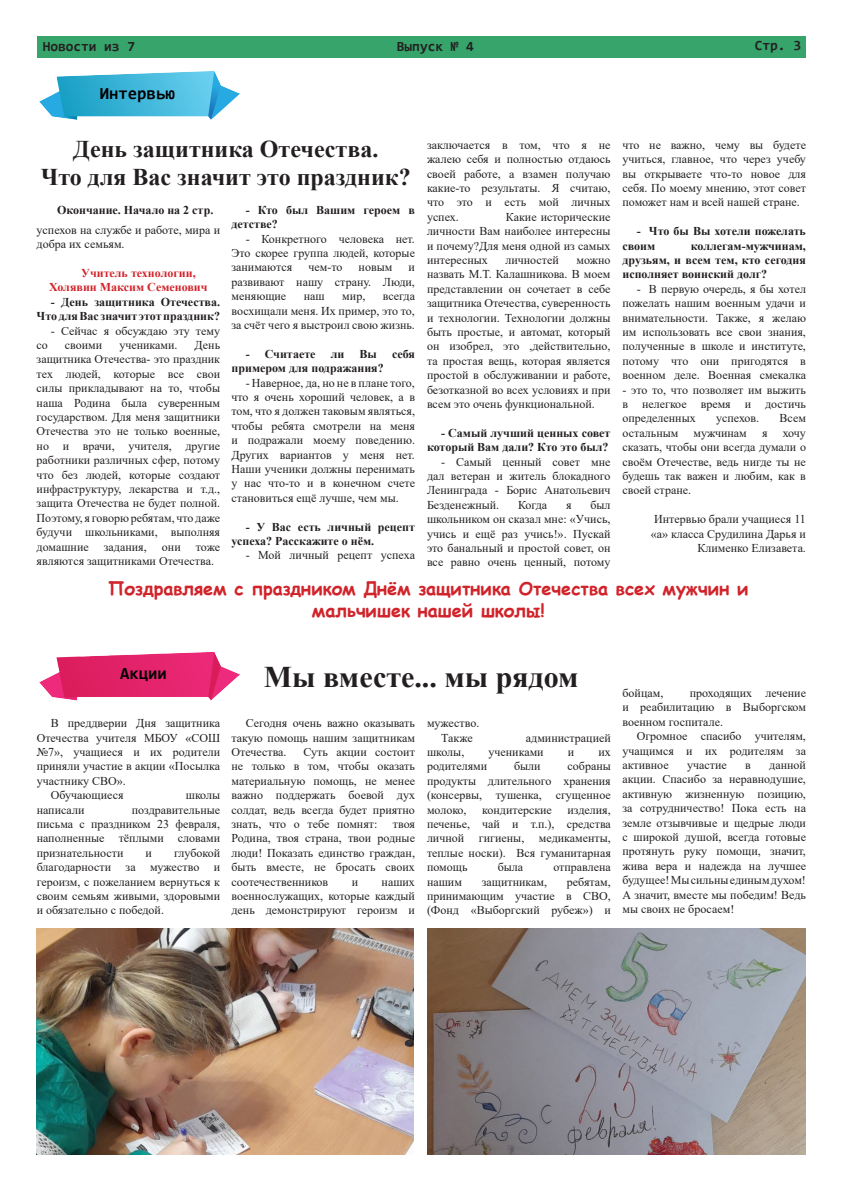
<style>
.page{position:relative;width:842px;height:1191px;background:#fff}
.page>*{position:absolute;margin:0;border:0;box-sizing:border-box;transform-origin:0 0}
.t1{font:700 30px "Times New Roman";color:#231f20}
.t2{font:700 24px "Times New Roman";color:#231f20}
.t3{font:700 18px "Comic Sans MS";color:#d1232a}
.t4{font:700 17px "Consolas";color:#000001}
.t5{font:700 14px "Consolas";color:#231f20}
.t6{font:12px/14.4px "Times New Roman";color:#231f20;text-align:justify}
.t7{font:700 12px/14.4px "Times New Roman";color:#231f20}
.t8{font:700 12px/14.4px "Times New Roman";color:#d1232a}
</style>
<div class="page">
<div style="left:37px;top:36px;width:769px;height:21px;background:#37a46c"></div>
<img style="left:39px;top:71px;width:201px;height:49px">
<img style="left:39px;top:652px;width:201px;height:49px">
<img style="left:36px;top:928px;width:378px;height:227px">
<img style="left:427px;top:928px;width:379px;height:227px">
<p class="t5" style="left:43px;top:38px;width:94px">Новости из 7</p>
<p class="t5" style="left:397px;top:38px;width:78px">Выпуск № 4</p>
<p class="t5" style="left:755px;top:36px;width:48px">Стр. 3</p>
<p class="t4" style="left:100px;top:82px;width:76px">Интервью</p>
<p class="t2" style="left:73px;top:131px;width:307px">День защитника Отечества.</p>
<p class="t2" style="left:41px;top:160px;width:371px">Что для Вас значит это праздник?</p>
<p class="t7" style="left:57px;top:202px;width:158px">Окончание. Начало на 2 стр.</p>
<p class="t6" style="left:37px;top:222px;width:185px">успехов на службе и работе, мира и добра их семьям.</p>
<p class="t8" style="left:49px;top:265px;width:160px;text-indent:32px">Учитель технологии,<br>Холявин Максим Семенович</p>
<p class="t7" style="left:37px;top:294px;width:185px;text-align:right">- День защитника Отечества.<br>Что для Вас значит этот праздник?</p>
<p class="t6" style="left:51px;top:323px;width:171px">- Сейчас я обсуждаю эту тему</p>
<p class="t6" style="left:37px;top:337px;width:13px">со</p>
<p class="t6" style="left:65px;top:337px;width:39px">своими</p>
<p class="t6" style="left:119px;top:337px;width:60px">учениками.</p>
<p class="t6" style="left:37px;top:337px;width:185px;text-indent:158px">День защитника Отечества- это праздник тех людей, которые все свои силы прикладывают на то, чтобы наша Родина была суверенным государством. Для меня защитники Отечества это не только военные, но и врачи, учителя, другие работники различных сфер, потому что без людей, которые создают инфраструктуру, лекарства и т.д., защита Отечества не будет полной.<br>Поэтому, я говорю ребятам, что даже будучи школьниками, выполняя домашние</p>
<p class="t6" style="left:37px;top:539px;width:185px;text-indent:159px">тоже являются защитниками Отечества.</p>
<p class="t6" style="left:104px;top:539px;width:44px">задания,</p>
<p class="t6" style="left:162px;top:539px;width:20px">они</p>
<p class="t7" style="left:231px;top:202px;width:185px;text-indent:14px">- Кто был Вашим героем в детстве?</p>
<p class="t6" style="left:231px;top:231px;width:185px;text-indent:14px">- Конкретного человека нет.<br>Это скорее группа людей, которые занимаются</p>
<p class="t6" style="left:308px;top:260px;width:36px">чем-то</p>
<p class="t6" style="left:359px;top:260px;width:35px">новым</p>
<p class="t6" style="left:231px;top:260px;width:185px;text-indent:177px">и развивают нашу страну. Люди, меняющие</p>
<p class="t6" style="left:231px;top:288px;width:185px;text-indent:151px">всегда восхищали меня. Их пример, это то, за счёт чего я выстроил свою жизнь.</p>
<p class="t7" style="left:246px;top:346px;width:71px">- Считаете</p>
<p class="t7" style="left:331px;top:346px;width:15px">ли</p>
<p class="t7" style="left:359px;top:346px;width:19px">Вы</p>
<p class="t7" style="left:392px;top:346px;width:24px">себя</p>
<p class="t7" style="left:231px;top:360px;width:154px">примером для подражания?</p>
<p class="t6" style="left:231px;top:375px;width:185px;text-indent:14px">- Наверное, да, но не в плане того, что я очень хороший человек, а в том, что я должен таковым являться, чтобы ребята смотрели на меня и подражали моему поведению.<br>Других вариантов у меня нет.<br>Наши ученики должны перенимать у нас что-то и в конечном счете становиться ещё лучше, чем мы.</p>
<p class="t7" style="left:231px;top:519px;width:185px;text-indent:14px">- У Вас есть личный рецепт успеха? Расскажите о нём.</p>
<p class="t6" style="left:246px;top:548px;width:171px">- Мой личный рецепт успеха</p>
<p class="t6" style="left:304px;top:288px;width:22px">наш</p>
<p class="t6" style="left:342px;top:288px;width:25px">мир,</p>
<p class="t6" style="left:427px;top:137px;width:185px">заключается в том, что я не жалею себя и полностью отдаюсь своей работе, а взамен получаю какие-то результаты. Я считаю, что это и есть мой личных успех.</p>
<p class="t6" style="left:427px;top:209px;width:185px;text-indent:79px">Какие исторические личности Вам наиболее интересны и почему?Для меня одной из самых интересных</p>
<p class="t6" style="left:505px;top:252px;width:55px">личностей</p>
<p class="t6" style="left:427px;top:252px;width:185px;text-indent:149px">можно назвать М.Т. Калашникова. В моем представлении он сочетает в себе защитника Отечества, суверенность и технологии. Технологии должны быть простые, и автомат, который он изобрел, это ,действительно, та простая вещь, которая является простой в обслуживании и работе, безотказной во всех условиях и при всем это очень функциональной.</p>
<p class="t7" style="left:427px;top:425px;width:185px;text-align:right">- Самый лучший ценных совет который Вам дали? Кто это был?</p>
<p class="t6" style="left:427px;top:454px;width:185px;text-indent:14px">- Самый ценный совет мне дал ветеран и житель блокадного Ленинграда - Борис Анатольевич Безденежный.</p>
<p class="t6" style="left:427px;top:497px;width:185px;text-indent:163px">был школьником он сказал мне: «Учись, учись и ещё раз учись!». Пускай это банальный и простой совет, он все равно очень ценный, потому</p>
<p class="t6" style="left:518px;top:497px;width:31px">Когда</p>
<p class="t6" style="left:566px;top:497px;width:7px">я</p>
<p class="t6" style="left:622px;top:137px;width:185px">что не важно, чему вы будете учиться, главное, что через учебу вы открываете что-то новое для себя. По моему мнению, этот совет поможет нам и всей нашей стране.</p>
<p class="t7" style="left:622px;top:223px;width:185px;text-indent:14px">- Что бы Вы хотели пожелать своим</p>
<p class="t7" style="left:622px;top:238px;width:185px;text-align:justify;text-indent:68px">коллегам-мужчинам, друзьям, и всем тем, кто сегодня исполняет воинский долг?</p>
<p class="t6" style="left:622px;top:281px;width:185px;text-indent:14px">- В первую очередь, я бы хотел пожелать нашим военным удачи и внимательности. Также, я желаю им использовать все свои знания, полученные в школе и институте, потому что они пригодятся в военном деле. Военная смекалка</p>
<p class="t6" style="left:622px;top:382px;width:185px">- это то, что позволяет им выжить в нелегкое время и достичь определенных</p>
<p class="t6" style="left:716px;top:411px;width:45px">успехов.</p>
<p class="t6" style="left:779px;top:411px;width:28px">Всем</p>
<p class="t6" style="left:622px;top:425px;width:57px">остальным</p>
<p class="t6" style="left:694px;top:425px;width:55px">мужчинам</p>
<p class="t6" style="left:762px;top:425px;width:7px">я</p>
<p class="t6" style="left:622px;top:425px;width:185px;text-indent:160px">хочу сказать, чтобы они всегда думали о своём Отечестве, ведь нигде ты не будешь так важен и любим, как в своей стране.</p>
<p class="t6" style="left:651px;top:511px;width:157px;text-align:right">Интервью брали учащиеся 11 «а» класса Срудилина Дарья и<br>Клименко Елизавета.</p>
<p class="t3" style="left:108px;top:575px;width:642px">Поздравляем с праздником Днём защитника Отечества всех мужчин и</p>
<p class="t3" style="left:312px;top:597px;width:234px">мальчишек нашей школы!</p>
<p class="t4" style="left:120px;top:662px;width:48px">Акции</p>
<p class="t6" style="left:37px;top:715px;width:185px;text-indent:14px">В преддверии Дня защитника Отечества учителя МБОУ «СОШ №7», учащиеся и их родители приняли участие в акции «Посылка участнику СВО».</p>
<p class="t6" style="left:51px;top:787px;width:74px">Обучающиеся</p>
<p class="t6" style="left:186px;top:787px;width:36px">школы</p>
<p class="t6" style="left:37px;top:802px;width:49px">написали</p>
<p class="t6" style="left:37px;top:802px;width:185px;text-indent:95px">поздравительные письма с праздником 23 февраля, наполненные тёплыми словами признательности</p>
<p class="t6" style="left:37px;top:845px;width:185px;text-indent:138px">глубокой благодарности за мужество и героизм, с пожеланием вернуться к своим семьям живыми, здоровыми и обязательно с победой.</p>
<p class="t6" style="left:146px;top:845px;width:8px">и</p>
<p class="t1" style="left:264px;top:655px;width:316px">Мы вместе... мы рядом</p>
<p class="t6" style="left:231px;top:715px;width:185px;text-indent:14px">Сегодня очень важно оказывать такую помощь нашим защитникам Отечества.</p>
<p class="t6" style="left:427px;top:715px;width:54px">мужество.</p>
<p class="t6" style="left:441px;top:730px;width:33px">Также</p>
<p class="t6" style="left:526px;top:730px;width:86px">администрацией</p>
<p class="t6" style="left:427px;top:744px;width:39px">школы,</p>
<p class="t6" style="left:488px;top:744px;width:57px">учениками</p>
<p class="t6" style="left:568px;top:744px;width:8px">и</p>
<p class="t6" style="left:598px;top:744px;width:14px">их</p>
<p class="t6" style="left:427px;top:759px;width:62px">родителями</p>
<p class="t6" style="left:514px;top:759px;width:28px">были</p>
<p class="t6" style="left:231px;top:744px;width:185px;text-indent:72px">Суть акции состоит не только в том, чтобы оказать материальную помощь, не менее важно поддержать боевой дух солдат, ведь всегда будет приятно знать, что о тебе помнят:</p>
<p class="t6" style="left:427px;top:759px;width:185px;text-indent:141px">собраны продукты длительного хранения (консервы, тушенка, сгущенное молоко,</p>
<p class="t6" style="left:427px;top:802px;width:185px;text-indent:141px">изделия, печенье, чай и т.п.), средства личной гигиены, медикаменты, теплые носки). Вся гуманитарная помощь</p>
<p class="t6" style="left:482px;top:802px;width:71px">кондитерские</p>
<p class="t6" style="left:231px;top:816px;width:185px;text-indent:161px">твоя Родина, твоя страна, твои родные люди! Показать единство граждан, быть вместе, не бросать своих соотечественников</p>
<p class="t6" style="left:498px;top:859px;width:27px">была</p>
<p class="t6" style="left:553px;top:859px;width:59px">отправлена</p>
<p class="t6" style="left:427px;top:874px;width:185px;text-indent:140px">ребятам, принимающим участие в СВО, (Фонд «Выборгский рубеж») и</p>
<p class="t6" style="left:427px;top:874px;width:37px">нашим</p>
<p class="t6" style="left:482px;top:874px;width:67px">защитникам,</p>
<p class="t6" style="left:231px;top:874px;width:185px;text-indent:150px">наших военнослужащих, которые каждый день демонстрируют героизм и</p>
<p class="t6" style="left:352px;top:874px;width:8px">и</p>
<p class="t6" style="left:622px;top:685px;width:42px">бойцам,</p>
<p class="t6" style="left:622px;top:685px;width:185px;text-indent:67px">проходящих лечение и реабилитацию в Выборгском военном госпитале.</p>
<p class="t6" style="left:622px;top:728px;width:185px;text-indent:14px">Огромное спасибо учителям, учащимся и их родителям за активное</p>
<p class="t6" style="left:622px;top:757px;width:185px;text-indent:147px">данной акции. Спасибо за неравнодушие, активную жизненную позицию, за сотрудничество! Пока есть на земле отзывчивые и щедрые люди с широкой душой, всегда готовые протянуть руку помощи, значит, жива вера и надежда на лучшее будущее! Мы сильны единым духом!<br>А значит, вместе мы победим! Ведь мы своих не бросаем!</p>
<p class="t6" style="left:687px;top:757px;width:41px">участие</p>
<p class="t6" style="left:745px;top:757px;width:7px">в</p>
</div>
